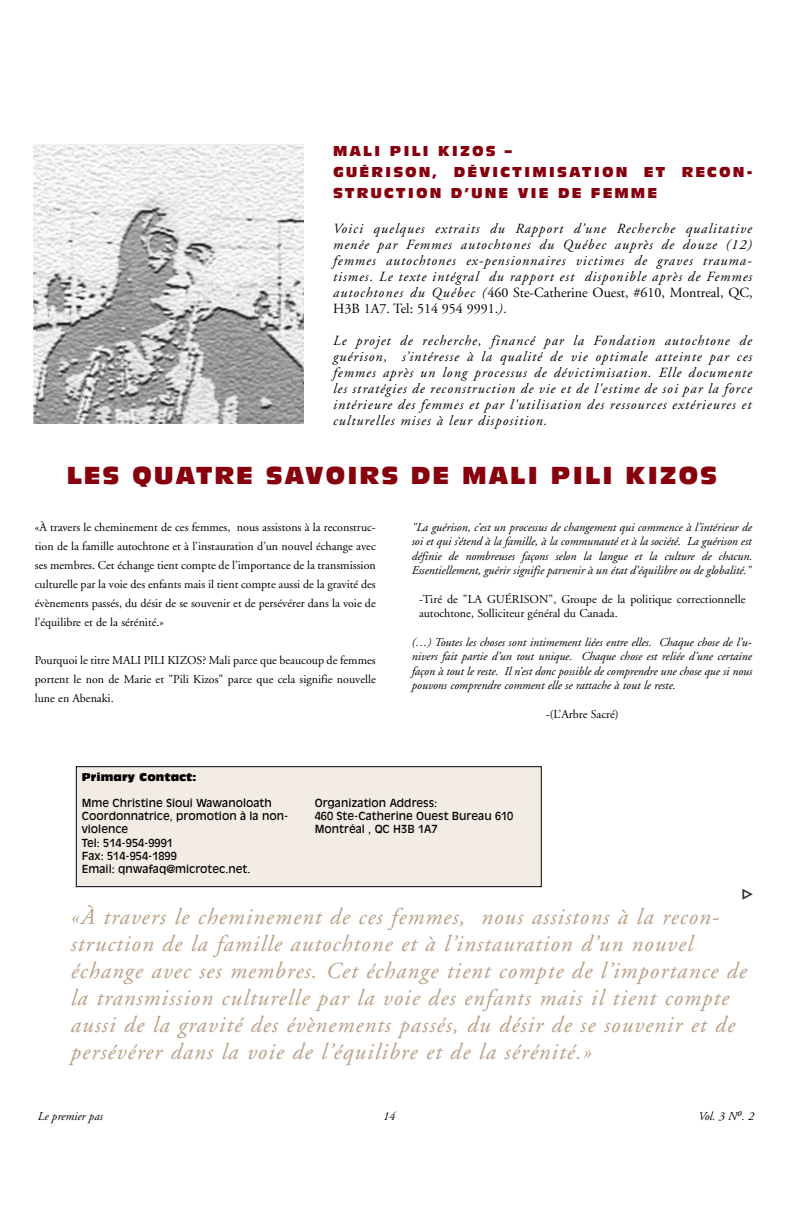
<style>
.page{position:relative;width:792px;height:1224px;background:#fff}
.page>*{position:absolute;margin:0;border:0;box-sizing:border-box;transform-origin:0 0}
.t1{font:24px "Antique Olive Compact";letter-spacing:.07em;color:#87000d}
.t2{font:italic 23px/27px "Adobe Garamond";letter-spacing:.05em;color:#b99f85}
.t3{font:italic 14px/16px "Adobe Garamond";letter-spacing:.075em;color:#000;text-align:justify}
.t4{font:14px/21px "Antique Olive Compact";letter-spacing:.14em;color:#87000d}
.t5{font:12px/19px "Adobe Garamond";color:#000;text-align:justify}
.t6{font:italic 12px/14.4px "Adobe Garamond";color:#000;text-align:justify}
.t7{font:11px/13.2px "Antique Olive";color:#000}
.t8{font:11px "Antique Olive Compact";color:#000}
.s1{font-style:normal}
</style>
<div class="page">
<img style="left:34px;top:144px;width:270px;height:279px">
<svg style="left:742px;top:889px;width:11px;height:11px"></svg>
<div style="left:76px;top:767px;width:465px;height:120px;background:#f2ece5"></div>
<div style="left:76px;top:766px;width:466px;height:121px;border:1px solid #000"></div>
<p class="t4" style="left:333px;top:141px;width:421px">MALI PILI KIZOS –<br>GUÉRISON, DÉVICTIMISATION ET RECON-<br>STRUCTION D’UNE VIE DE FEMME</p>
<p class="t3" style="left:333px;top:221px;width:421px">Voici quelques extraits du Rapport d’une Recherche qualitative menée par Femmes autochtones du Québec auprès de douze (12) femmes autochtones ex-pensionnaires victimes de graves trauma&shy;tismes. Le texte intégral du rapport est disponible après de Femmes autochtones du Québec (<span class="s1">460 Ste-Catherine Ouest, #610, Montreal, QC, H3B 1A7. Tel: 514 954 9991.</span>).</p>
<p class="t3" style="left:333px;top:333px;width:421px">Le projet de recherche, financé par la Fondation autochtone de guérison, s’intéresse à la qualité de vie optimale atteinte par ces femmes après un long processus de dévictimisation. Elle documente les stratégies de reconstruction de vie et de l'estime de soi par la force intérieure des femmes et par l'utilisation des ressources extérieures et culturelles mises à leur disposition.</p>
<h1 class="t1" style="left:67px;top:466px;width:652px">LES QUATRE SAVOIRS DE MALI PILI KIZOS</h1>
<p class="t5" style="left:35px;top:519px;width:343px">«À travers le cheminement de ces femmes, nous assistons à la reconstruc&shy;tion de la famille autochtone et à l’instauration d’un nouvel échange avec ses membres. Cet échange tient compte de l’importance de la transmission culturelle par la voie des enfants mais il tient compte aussi de la gravité des évènements passés, du désir de se souvenir et de persévérer dans la voie de l’équilibre et de la sérénité.»</p>
<p class="t5" style="left:35px;top:652px;width:343px">Pourquoi le titre MALI PILI KIZOS? Mali parce que beaucoup de femmes portent le non de Marie et "Pili Kizos" parce que cela signifie nouvelle lune en Abenaki.</p>
<p class="t6" style="left:412px;top:521px;width:342px">"La guérison, c’est un processus de changement qui commence à l’intérieur de soi et qui s’étend à la famille, à la communauté et à la société. La guérison est définie de nombreuses façons selon la langue et la culture de chacun.<br>Essentiellement, guérir signifie parvenir à un état d’équilibre ou de globalité."</p>
<p class="t5" style="left:419px;top:593px;width:328px;line-height:14.4px">-Tiré de "LA GUÉRISON", Groupe de la politique correctionnelle autochtone, Solliciteur général du Canada.</p>
<p class="t6" style="left:412px;top:636px;width:342px">(…) Toutes les choses sont intimement liées entre elles. Chaque chose de l’u&shy;nivers fait partie d’un tout unique. Chaque chose est reliée d’une certaine façon à tout le reste. Il n’est donc possible de comprendre une chose que si nous pouvons comprendre comment elle se rattache à tout le reste.</p>
<p class="t5" style="left:546px;top:706px;width:74px">-(L’Arbre Sacré)</p>
<p class="t8" style="left:82px;top:772px;width:116px">Primary Contact:</p>
<p class="t7" style="left:82px;top:797px;width:208px">Mme Christine Sioui Wawanoloath<br>Coordonnatrice, promotion à la non&shy;violence<br>Tel: 514-954-9991<br>Fax: 514-954-1899<br>Email: qnwafaq@microtec.net.</p>
<p class="t7" style="left:315px;top:797px;width:200px">Organization Address:<br>460 Ste-Catherine Ouest Bureau 610<br>Montréal , QC H3B 1A7</p>
<p class="t2" style="left:71px;top:905px;width:678px">«À travers le cheminement de ces femmes, nous assistons à la recon&shy;struction de la famille autochtone et à l’instauration d’un nouvel échange avec ses membres. Cet échange tient compte de l’importance de la transmission culturelle par la voie des enfants mais il tient compte aussi de la gravité des évènements passés, du désir de se souvenir et de persévérer dans la voie de l’équilibre et de la sérénité.»</p>
<p class="t6" style="left:38px;top:1110px;width:66px">Le premier pas</p>
<p class="t6" style="left:383px;top:1110px;width:14px">14</p>
<p class="t6" style="left:698px;top:1110px;width:57px">Vol. 3 No. 2</p>
</div>
